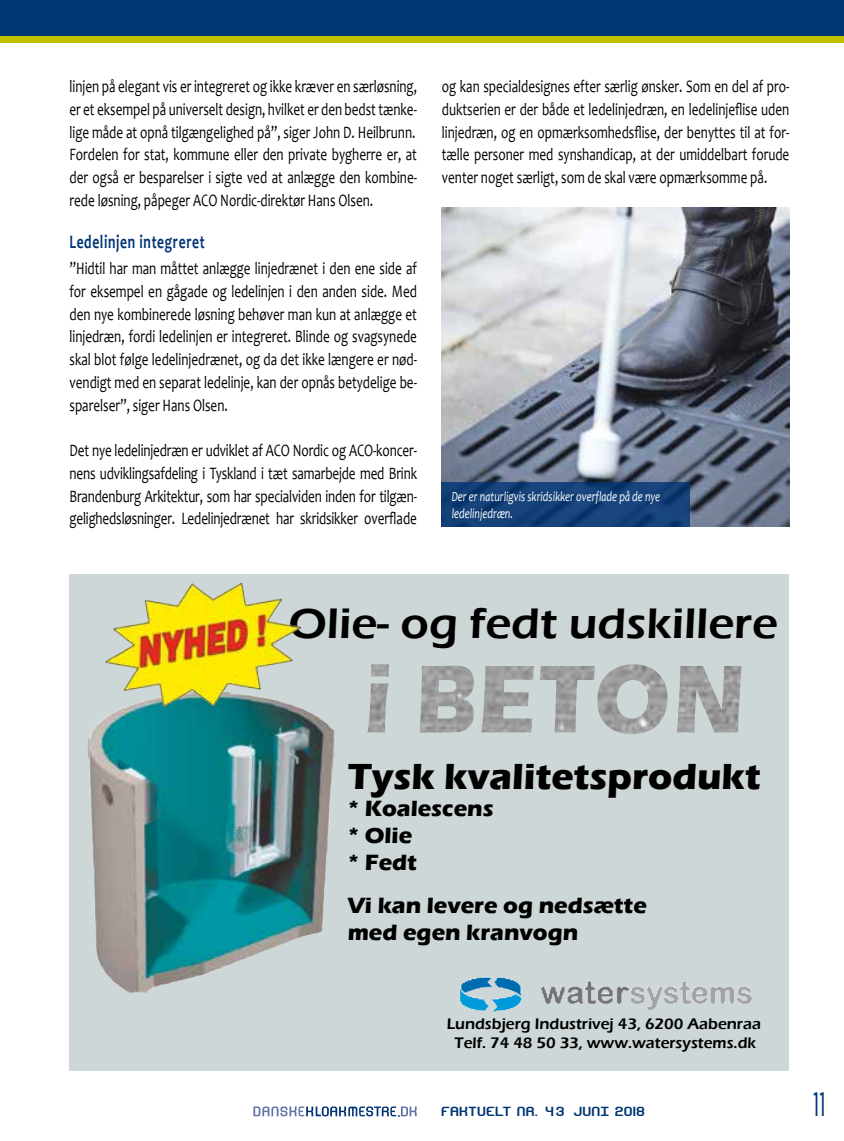
<style>
.page{position:relative;width:844px;height:1141px;background:#fff}
.page>*{position:absolute;margin:0;border:0;box-sizing:border-box;transform-origin:0 0}
.t1{font:600 43.93px "Eras ITC";color:#000;scale:1.05 1}
.t2{font:700 37.27px "Eras ITC";color:#000}
.t3{font:800 31.5px "advent";color:#003575;scale:.75 1}
.t4{font:700 22.75px/27.3px "Eras ITC";color:#000}
.t5{font:700 19.25px "Candara";letter-spacing:.05em;color:#003575;scale:.7 1}
.t6{font:17.5px/22.8px "Candara";color:#000;text-align:justify;scale:.75 1}
.t7{font:600 15.75px/18.9px "Eras ITC";color:#000;text-align:center}
.t8{font:italic 14px/17.5px "Candara";color:#fff;scale:.75 1}
.t9{font:12.6px "Hyperion Sunset BRK";letter-spacing:.11em;color:#003575;scale:.7 1}
</style>
<div class="page">
<div style="left:0;top:0;width:843px;height:40px;background:#003575"></div>
<div style="left:0;top:37px;width:843px;height:6px;background:#bfc000"></div>
<svg style="left:253px;top:1106px;width:163px;height:10px"></svg>
<div style="left:69px;top:574px;width:720px;height:497px;background:#cdd7d7"></div>
<img style="left:88px;top:708px;width:246px;height:285px">
<img style="left:460px;top:977px;width:292px;height:35px">
<img style="left:104px;top:582px;width:196px;height:133px">
<img style="left:371px;top:664px;width:370px;height:70px">
<img style="left:441px;top:208px;width:348px;height:319px">
<svg style="left:441px;top:482px;width:249px;height:45px;background:#133f76"></svg>
<p class="t6" style="left:69px;top:75px;width:465px">linjen på elegant vis er integreret og ikke kræver en særløsning, er et eksempel på universelt design, hvilket er den bedst tænke&shy;lige måde at opnå tilgængelighed på”, siger John D. Heilbrunn.<br>Fordelen for stat, kommune eller den private bygherre er, at der også er besparelser i sigte ved at anlægge den kombine&shy;rede løsning, påpeger ACO Nordic-direktør Hans Olsen.</p>
<p class="t5" style="left:69px;top:230px;width:195px">Ledelinjen integreret</p>
<p class="t6" style="left:69px;top:257px;width:465px">”Hidtil har man måttet anlægge linjedrænet i den ene side af for eksempel en gågade og ledelinjen i den anden side. Med den nye kombinerede løsning behøver man kun at anlægge et linjedræn, fordi ledelinjen er integreret. Blinde og svagsynede skal blot følge ledelinjedrænet, og da det ikke længere er nød&shy;vendigt med en separat ledelinje, kan der opnås betydelige be&shy;sparelser”, siger Hans Olsen.</p>
<p class="t6" style="left:69px;top:439px;width:465px">Det nye ledelinjedræn er udviklet af ACO Nordic og ACO-koncer&shy;nens udviklingsafdeling i Tyskland i tæt samarbejde med Brink Brandenburg Arkitektur, som har specialviden inden for tilgæn&shy;gelighedsløsninger. Ledelinjedrænet har skridsikker overflade</p>
<p class="t6" style="left:441px;top:75px;width:465px">og kan specialdesignes efter særlig ønsker. Som en del af pro&shy;duktserien er der både et ledelinjedræn, en ledelinjeflise uden linjedræn, og en opmærksomhedsflise, der benyttes til at for&shy;tælle personer med synshandicap, at der umiddelbart forude venter noget særligt, som de skal være opmærksomme på.</p>
<p class="t8" style="left:451px;top:487px;width:279px">Der er naturligvis skridsikker overflade på de nye ledelinjedræn.</p>
<h1 class="t1" style="left:288px;top:599px;width:467px">Olie- og fedt udskillere</h1>
<h2 class="t2" style="left:347px;top:755px;width:414px">Tysk kvalitetsprodukt</h2>
<h3 class="t4" style="left:347px;top:795px;width:147px">* Koalescens * Olie<br>* Fedt</h3>
<h3 class="t4" style="left:347px;top:892px;width:300px">Vi kan levere og nedsætte med egen kranvogn</h3>
<p class="t7" style="left:446px;top:1014px;width:315px">Lundsbjerg Industrivej 43, 6200 Aabenraa<br>Telf. 74 48 50 33, www.watersystems.dk</p>
<p class="t9" style="left:441px;top:1106px;width:291px">FAKTUELT NR. 4 3 JUNI 2018</p>
<h3 class="t3" style="left:813px;top:1082px;width:16px">11</h3>
</div>
